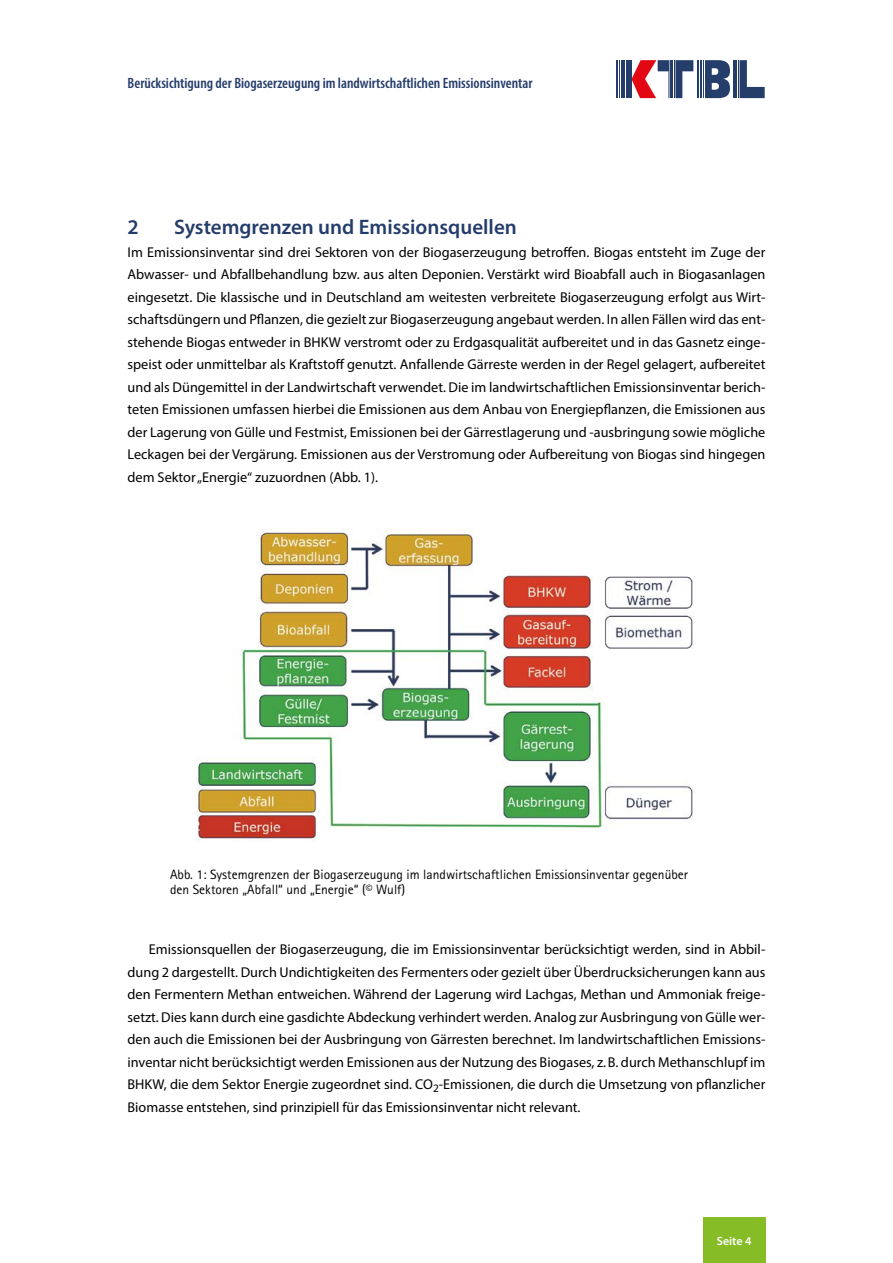
<style>
.page{position:relative;width:893px;height:1263px;background:#fff}
.page>*{position:absolute;margin:0;border:0;box-sizing:border-box;transform-origin:0 0}
.t1{font:600 21px "Myriad Pro";color:#253d6b}
.t2{font:600 condensed 15px "Myriad Pro";color:#253d6b}
.t3{font:14.25px/22.5px "Myriad Pro";color:#000;text-align:justify}
.t4{font:13.5px/15px "Rotis Sans Serif Pro";color:#000}
.t5{font:600 12px "Myriad Pro";color:#fff}
</style>
<div class="page">
<svg style="left:631px;top:60px;width:38px;height:38px"></svg>
<hr style="left:670px;top:60px;width:1px;height:38px;background:#253d6b">
<hr style="left:672px;top:60px;width:1px;height:38px;background:#253d6b">
<hr style="left:674px;top:60px;width:1px;height:38px;background:#253d6b">
<svg style="left:675px;top:60px;width:18px;height:38px"></svg>
<hr style="left:733px;top:60px;width:1px;height:38px;background:#253d6b">
<hr style="left:736px;top:60px;width:1px;height:38px;background:#253d6b">
<hr style="left:738px;top:60px;width:1px;height:38px;background:#253d6b">
<svg style="left:739px;top:60px;width:26px;height:38px"></svg>
<hr style="left:697px;top:60px;width:2px;height:38px;background:#253d6b">
<hr style="left:700px;top:60px;width:1px;height:38px;background:#253d6b">
<svg style="left:705px;top:60px;width:25px;height:38px"></svg>
<hr style="left:701px;top:60px;width:1px;height:38px;background:#253d6b">
<hr style="left:703px;top:60px;width:1px;height:38px;background:#253d6b">
<hr style="left:617px;top:60px;width:1px;height:38px;background:#253d6b">
<hr style="left:619px;top:60px;width:1px;height:38px;background:#253d6b">
<hr style="left:621px;top:60px;width:1px;height:38px;background:#253d6b">
<hr style="left:622px;top:60px;width:1px;height:38px;background:#253d6b">
<hr style="left:624px;top:60px;width:1px;height:38px;background:#253d6b">
<div style="left:626px;top:60px;width:5px;height:38px;background:#253d6b"></div>
<img style="left:197px;top:529px;width:498px;height:313px">
<div style="left:703px;top:1217px;width:62px;height:46px;background:#86bc25"></div>
<p class="t2" style="left:128px;top:73px;width:406px">Berücksichtigung der Biogaserzeugung im landwirtschaftlichen Emissionsinventar</p>
<h1 class="t1" style="left:128px;top:214px;width:13px">2</h1>
<h1 class="t1" style="left:174px;top:214px;width:344px">Systemgrenzen und Emissionsquellen</h1>
<p class="t3" style="left:128px;top:240px;width:639px">Im Emissionsinventar sind drei Sektoren von der Biogaserzeugung betroffen. Biogas entsteht im Zuge der Abwasser- und Abfallbehandlung bzw. aus alten Deponien. Verstärkt wird Bioabfall auch in Biogasanlagen eingesetzt. Die klassische und in Deutschland am weitesten verbreitete Biogaserzeugung erfolgt aus Wirt&shy;schaftsdüngern und Pflanzen, die gezielt zur Biogaserzeugung angebaut werden. In allen Fällen wird das ent&shy;stehende Biogas entweder in BHKW verstromt oder zu Erdgasqualität aufbereitet und in das Gasnetz einge&shy;speist oder unmittelbar als Kraftstoff genutzt. Anfallende Gärreste werden in der Regel gelagert, aufbereitet und als Düngemittel in der Landwirtschaft verwendet. Die im landwirtschaftlichen Emissionsinventar berich&shy;teten Emissionen umfassen hierbei die Emissionen aus dem Anbau von Energiepflanzen, die Emissionen aus der Lagerung von Gülle und Festmist, Emissionen bei der Gärrestlagerung und -ausbringung sowie mögliche Leckagen bei der Vergärung. Emissionen aus der Verstromung oder Aufbereitung von Biogas sind hingegen dem Sektor „Energie“ zuzuordnen (Abb. 1).</p>
<p class="t4" style="left:170px;top:867px;width:520px">Abb. 1: Systemgrenzen der Biogaserzeugung im landwirtschaftlichen Emissionsinventar gegenüber den Sektoren „Abfall“ und „Energie“ (© Wulf)</p>
<p class="t3" style="left:128px;top:938px;width:639px;text-indent:21px">Emissionsquellen der Biogaserzeugung, die im Emissionsinventar berücksichtigt werden, sind in Abbil&shy;dung 2 dargestellt. Durch Undichtigkeiten des Fermenters oder gezielt über Überdrucksicherungen kann aus den Fermentern Methan entweichen. Während der Lagerung wird Lachgas, Methan und Ammoniak freige&shy;setzt. Dies kann durch eine gasdichte Abdeckung verhindert werden. Analog zur Ausbringung von Gülle wer&shy;den auch die Emissionen bei der Ausbringung von Gärresten berechnet. Im landwirtschaftlichen Emissions&shy;inventar nicht berücksichtigt werden Emissionen aus der Nutzung des Biogases, z.B. durch Methanschlupf im BHKW, die dem Sektor Energie zugeordnet sind. CO<sub>2</sub>-Emissionen, die durch die Umsetzung von pflanzlicher Biomasse entstehen, sind prinzipiell für das Emissionsinventar nicht relevant.</p>
<p class="t5" style="left:717px;top:1233px;width:36px">Seite 4</p>
</div>
